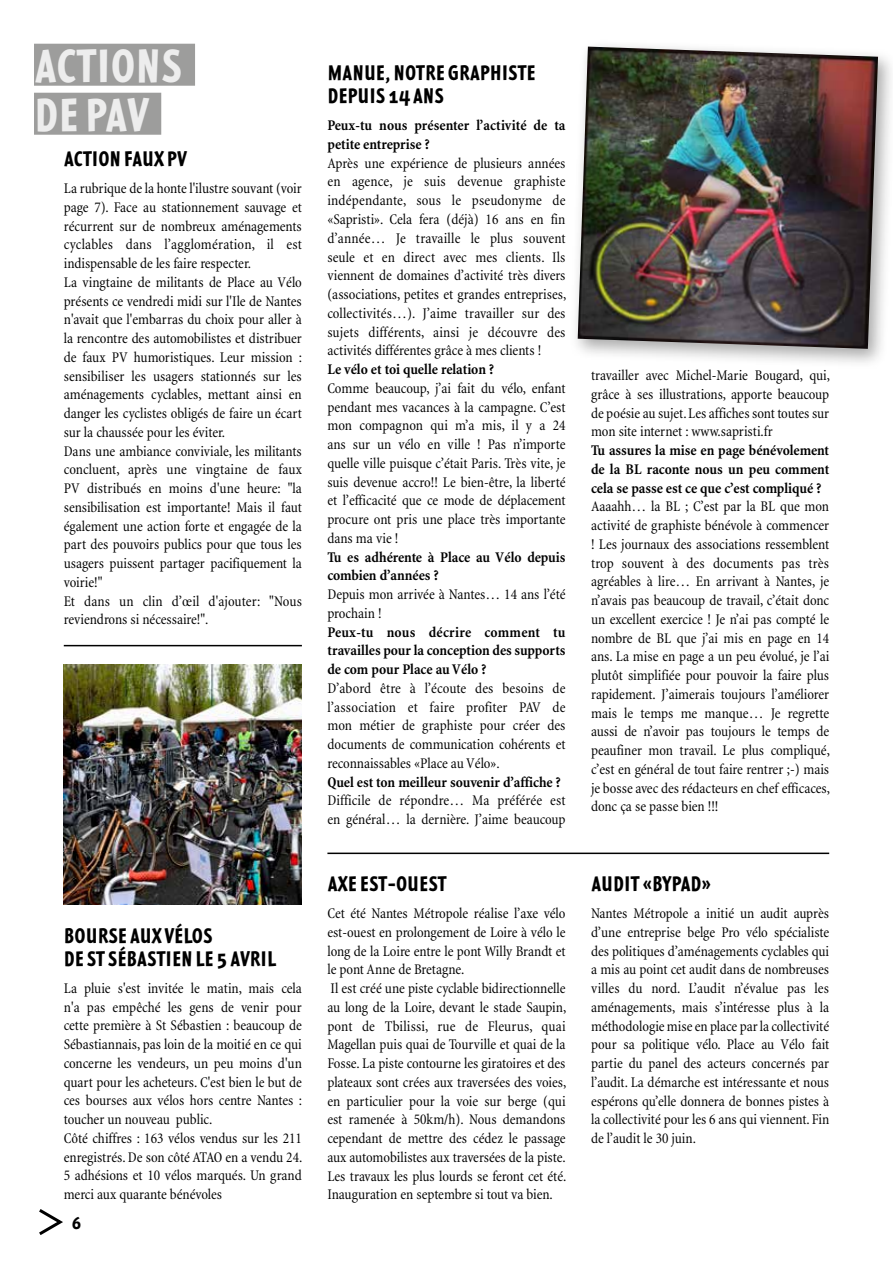
<style>
.page{position:relative;width:893px;height:1263px;background:#fff}
.page>*{position:absolute;margin:0;border:0;box-sizing:border-box;transform-origin:0 0}
.t1{font:700 46.5px/49.1px "Pedestria MVB";color:#ededed}
.t2{font:700 21px/22.5px "Pedestria MVB";color:#000}
.t3{font:700 18px "Pedestria MVB";color:#000}
.t4{font:condensed 15px/18.8px "Minion";letter-spacing:-.005em;color:#000;text-align:justify}
.t5{font:700 condensed 15px/18.8px "Minion";letter-spacing:-.005em;color:#000}
</style>
<div class="page">
<div style="left:34px;top:44px;width:161px;height:42px;background:#9d9d9c"></div>
<div style="left:34px;top:93px;width:127px;height:42px;background:#9d9d9c"></div>
<div style="left:569px;top:39px;width:324px;height:330px;background:#000;opacity:.34"></div>
<img style="left:578px;top:47px;width:300px;height:302px">
<hr style="left:327px;top:852px;width:502px;height:2px;background:#000">
<hr style="left:64px;top:645px;width:238px;height:1px;background:#000">
<img style="left:64px;top:664px;width:238px;height:240px">
<svg style="left:39px;top:1209px;width:24px;height:26px"></svg>
<h1 class="t1" style="left:34px;top:41px;width:147px">ACTIONS<br>DE PAV</h1>
<h2 class="t2" style="left:64px;top:147px;width:124px">ACTION FAUX PV</h2>
<p class="t4" style="left:64px;top:179px;width:240px;text-align:left">La rubrique de la honte l'ilustre souvant (voir page 7). Face au stationnement sauvage et récurrent sur de nombreux aménagements cyclables dans l’agglomération, il est indispensable de les faire respecter.<br>La vingtaine de militants de Place au Vélo présents ce vendredi midi sur l'Ile de Nantes n'avait que l'embarras du choix pour aller à la rencontre des automobilistes et distribuer de faux PV humoristiques. Leur mission : sensibiliser les usagers stationnés sur les aménagements cyclables, mettant ainsi en danger les cyclistes obligés de faire un écart sur la chaussée pour les éviter.<br>Dans une ambiance conviviale, les militants concluent, après une vingtaine de faux PV distribués en moins d'une heure: "la sensibilisation est importante! Mais il faut également une action forte et engagée de la part des pouvoirs publics pour que tous les usagers puissent partager pacifiquement la voirie!"<br>Et dans un clin d’œil d'ajouter: "Nous reviendrons si nécessaire!".</p>
<h2 class="t2" style="left:64px;top:924px;width:214px">BOURSE AUX VÉLOS<br>DE ST SÉBASTIEN LE 5 AVRIL</h2>
<p class="t4" style="left:64px;top:979px;width:240px;text-align:left">La pluie s'est invitée le matin, mais cela n'a pas empêché les gens de venir pour cette première à St Sébastien : beaucoup de Sébastiannais, pas loin de la moitié en ce qui concerne les vendeurs, un peu moins d'un quart pour les acheteurs. C'est bien le but de ces bourses aux vélos hors centre Nantes : toucher un nouveau public.<br>Côté chiffres : 163 vélos vendus sur les 211 enregistrés. De son côté ATAO en a vendu 24.<br>5 adhésions et 10 vélos marqués. Un grand merci aux quarante bénévoles</p>
<p class="t3" style="left:72px;top:1212px;width:11px">6</p>
<h2 class="t2" style="left:327px;top:62px;width:210px">MANUE, NOTRE GRAPHISTE<br>DEPUIS 14 ANS</h2>
<p class="t5" style="left:327px;top:116px;width:240px">Peux-tu nous présenter l’activité de ta petite entreprise ?</p>
<p class="t4" style="left:327px;top:154px;width:240px">Après une expérience de plusieurs années en agence, je suis devenue graphiste indépendante, sous le pseudonyme de «Sapristi». Cela fera (déjà) 16 ans en fin d’année… Je travaille le plus souvent seule et en direct avec mes clients. Ils viennent de domaines d’activité très divers (associations, petites et grandes entreprises, collectivités…). J’aime travailler sur des sujets différents, ainsi je découvre des activités différentes grâce à mes clients !</p>
<p class="t5" style="left:327px;top:360px;width:168px">Le vélo et toi quelle relation ?</p>
<p class="t4" style="left:327px;top:379px;width:240px">Comme beaucoup, j’ai fait du vélo, enfant pendant mes vacances à la campagne. C’est mon compagnon qui m’a mis, il y a 24 ans sur un vélo en ville ! Pas n’importe quelle ville puisque c’était Paris. Très vite, je suis devenue accro!! Le bien-être, la liberté et l’efficacité que ce mode de déplacement procure ont pris une place très importante dans ma vie !</p>
<p class="t5" style="left:327px;top:548px;width:240px">Tu es adhérente à Place au Vélo depuis combien d’années ?</p>
<p class="t4" style="left:327px;top:585px;width:240px">Depuis mon arrivée à Nantes… 14 ans l’été prochain !</p>
<p class="t5" style="left:327px;top:623px;width:240px;text-align:justify">Peux-tu nous décrire comment tu travailles pour la conception des supports de com pour Place au Vélo ?</p>
<p class="t4" style="left:327px;top:679px;width:240px">D’abord être à l’écoute des besoins de l’association et faire profiter PAV de mon métier de graphiste pour créer des documents de communication cohérents et reconnaissables «Place au Vélo».</p>
<p class="t5" style="left:327px;top:773px;width:235px">Quel est ton meilleur souvenir d’affiche ?</p>
<p class="t4" style="left:327px;top:791px;width:240px">Difficile de répondre… Ma préférée est en général… la dernière. J’aime beaucoup</p>
<h2 class="t2" style="left:327px;top:872px;width:121px">AXE EST-OUEST</h2>
<p class="t4" style="left:327px;top:904px;width:241px;text-align:left">Cet été Nantes Métropole réalise l’axe vélo est-ouest en prolongement de Loire à vélo le long de la Loire entre le pont Willy Brandt et le pont Anne de Bretagne.<br>Il est créé une piste cyclable bidirectionnelle au long de la Loire, devant le stade Saupin, pont de Tbilissi, rue de Fleurus, quai Magellan puis quai de Tourville et quai de la Fosse. La piste contourne les giratoires et des plateaux sont crées aux traversées des voies, en particulier pour la voie sur berge (qui est ramenée à 50km/h). Nous demandons cependant de mettre des cédez le passage aux automobilistes aux traversées de la piste.<br>Les travaux les plus lourds se feront cet été.<br>Inauguration en septembre si tout va bien.</p>
<p class="t4" style="left:591px;top:366px;width:240px">travailler avec Michel-Marie Bougard, qui, grâce à ses illustrations, apporte beaucoup de poésie au sujet. Les affiches sont toutes sur mon site internet : www.sapristi.fr</p>
<p class="t5" style="left:591px;top:441px;width:240px;text-align:justify">Tu assures la mise en page bénévolement de la BL raconte nous un peu comment cela se passe est ce que c’est compliqué ?</p>
<p class="t4" style="left:591px;top:498px;width:240px">Aaaahh… la BL ; C’est par la BL que mon activité de graphiste bénévole à commencer ! Les journaux des associations ressemblent trop souvent à des documents pas très agréables à lire… En arrivant à Nantes, je n’avais pas beaucoup de travail, c’était donc un excellent exercice ! Je n’ai pas compté le nombre de BL que j’ai mis en page en 14 ans. La mise en page a un peu évolué, je l’ai plutôt simplifiée pour pouvoir la faire plus rapidement. J’aimerais toujours l’améliorer mais le temps me manque… Je regrette aussi de n’avoir pas toujours le temps de peaufiner mon travail. Le plus compliqué, c’est en général de tout faire rentrer ;-) mais je bosse avec des rédacteurs en chef efficaces, donc ça se passe bien !!!</p>
<h2 class="t2" style="left:591px;top:872px;width:122px">AUDIT «BYPAD»</h2>
<p class="t4" style="left:591px;top:904px;width:240px">Nantes Métropole a initié un audit auprès d’une entreprise belge Pro vélo spécialiste des politiques d’aménagements cyclables qui a mis au point cet audit dans de nombreuses villes du nord. L’audit n’évalue pas les aménagements, mais s’intéresse plus à la méthodologie mise en place par la collectivité pour sa politique vélo. Place au Vélo fait partie du panel des acteurs concernés par l’audit. La démarche est intéressante et nous espérons qu’elle donnera de bonnes pistes à la collectivité pour les 6 ans qui viennent. Fin de l’audit le 30 juin.</p>
</div>
